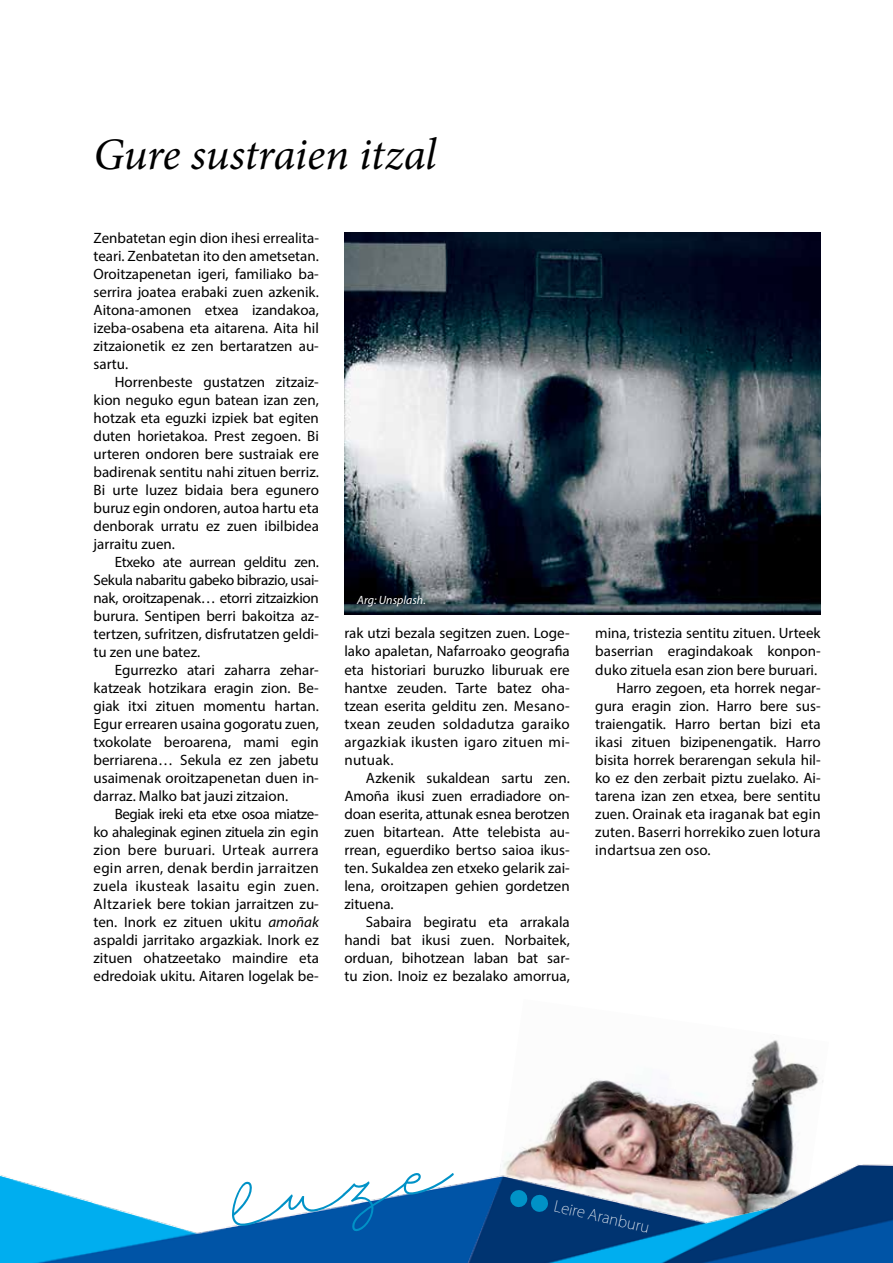
<style>
.page{position:relative;width:893px;height:1263px;background:#fff}
.page>*{position:absolute;margin:0;border:0;box-sizing:border-box;transform-origin:0 0}
.t1{font:72px "Autumn Chant";color:#0092c7}
.t2{font:italic 45px "Minion Pro";letter-spacing:-.01em;color:#000}
.t3{font:15px/18px "Myriad Pro";color:#000;text-align:justify}
.t4{font:200 15px "Koz Go Pr 6 N";color:#fff}
.t5{font:italic 12px "Myriad Pro";color:#fff}
.s1{font-style:italic}
</style>
<div class="page">
<img style="left:543px;top:1040px;width:280px;height:103px">
<img style="left:0;top:1143px;width:893px;height:120px">
<svg style="left:509px;top:1189px;width:40px;height:24px"></svg>
<img style="left:344px;top:233px;width:477px;height:381px">
<h2 class="t2" style="left:94px;top:124px;width:344px">Gure sustraien itzal</h2>
<p class="t3" style="left:94px;top:229px;width:227px">Zenbatetan egin dion ihesi errealita&shy;teari. Zenbatetan ito den ametsetan.<br>Oroitzapenetan igeri, familiako ba&shy;serrira joatea erabaki zuen azkenik.<br>Aitona-amonen etxea izandakoa, izeba-osabena eta aitarena. Aita hil zitzaionetik ez zen bertaratzen au&shy;sartu.</p>
<p class="t3" style="left:94px;top:373px;width:227px;text-indent:21px">Horrenbeste gustatzen zitzaiz&shy;kion neguko egun batean izan zen, hotzak eta eguzki izpiek bat egiten duten horietakoa. Prest zegoen. Bi urteren ondoren bere sustraiak ere badirenak sentitu nahi zituen berriz.<br>Bi urte luzez bidaia bera egunero buruz egin ondoren, autoa hartu eta denborak urratu ez zuen ibilbidea jarraitu zuen.</p>
<p class="t3" style="left:94px;top:553px;width:227px;text-indent:21px">Etxeko ate aurrean gelditu zen.<br>Sekula nabaritu gabeko bibrazio, usai&shy;nak, oroitzapenak… etorri zitzaizkion burura. Sentipen berri bakoitza az&shy;tertzen, sufritzen, disfrutatzen geldi&shy;tu zen une batez.</p>
<p class="t3" style="left:94px;top:661px;width:227px;text-indent:21px">Egurrezko atari zaharra zehar&shy;katzeak hotzikara eragin zion. Be&shy;giak itxi zituen momentu hartan.<br>Egur errearen usaina gogoratu zuen, txokolate beroarena, mami egin berriarena… Sekula ez zen jabetu usaimenak oroitzapenetan duen in&shy;darraz. Malko bat jauzi zitzaion.</p>
<p class="t3" style="left:94px;top:805px;width:227px;text-indent:21px">Begiak ireki eta etxe osoa miatze&shy;ko ahaleginak eginen zituela zin egin zion bere buruari. Urteak aurrera egin arren, denak berdin jarraitzen zuela ikusteak lasaitu egin zuen.<br>Altzariek bere tokian jarraitzen zu&shy;ten. Inork ez zituen ukitu <span class="s1">amoñak </span>aspaldi jarritako argazkiak. Inork ez zituen ohatzeetako maindire eta edredoiak ukitu. Aitaren logelak be-</p>
<p class="t5" style="left:357px;top:593px;width:70px">Arg: Unsplash.</p>
<p class="t3" style="left:344px;top:624px;width:227px">rak utzi bezala segitzen zuen. Loge&shy;lako apaletan, Nafarroako geografia eta historiari buruzko liburuak ere hantxe zeuden. Tarte batez oha&shy;tzean eserita gelditu zen. Mesano&shy;txean zeuden soldadutza garaiko argazkiak ikusten igaro zituen mi&shy;nutuak.</p>
<p class="t3" style="left:344px;top:768px;width:227px;text-indent:21px">Azkenik sukaldean sartu zen.<br>Amoña ikusi zuen erradiadore on&shy;doan eserita, attunak esnea berotzen zuen bitartean. Atte telebista au&shy;rrean, eguerdiko bertso saioa ikus&shy;ten. Sukaldea zen etxeko gelarik zai&shy;lena, oroitzapen gehien gordetzen zituena.</p>
<p class="t3" style="left:344px;top:912px;width:227px;text-indent:21px">Sabaira begiratu eta arrakala handi bat ikusi zuen. Norbaitek, orduan, bihotzean laban bat sar&shy;tu zion. Inoiz ez bezalako amorrua,</p>
<p class="t3" style="left:595px;top:624px;width:227px">mina, tristezia sentitu zituen. Urteek</p>
<p class="t3" style="left:595px;top:642px;width:227px">baserrian eragindakoak konpon-</p>
<p class="t3" style="left:595px;top:660px;width:223px">duko zituela esan zion bere buruari.</p>
<p class="t3" style="left:617px;top:678px;width:206px">Harro zegoen, eta horrek negar-</p>
<p class="t3" style="left:595px;top:696px;width:227px">gura eragin zion. Harro bere sus-</p>
<p class="t3" style="left:595px;top:714px;width:227px">traiengatik. Harro bertan bizi eta</p>
<p class="t3" style="left:595px;top:732px;width:227px">ikasi zituen bizipenengatik. Harro</p>
<p class="t3" style="left:595px;top:750px;width:227px">bisita horrek berarengan sekula hil-</p>
<p class="t3" style="left:595px;top:768px;width:227px">ko ez den zerbait piztu zuelako. Ai-</p>
<p class="t3" style="left:595px;top:786px;width:227px">tarena izan zen etxea, bere sentitu</p>
<p class="t3" style="left:595px;top:804px;width:227px">zuen. Orainak eta iraganak bat egin</p>
<p class="t3" style="left:595px;top:822px;width:227px">zuten. Baserri horrekiko zuen lotura</p>
<p class="t3" style="left:595px;top:840px;width:117px">indartsua zen oso.</p>
<h1 class="t1" style="left:223px;top:1168px;width:225px;rotate:-11deg">luze</h1>
<p class="t4" style="left:556px;top:1197px;width:99px;rotate:13deg">Leire Aranburu</p>
</div>
